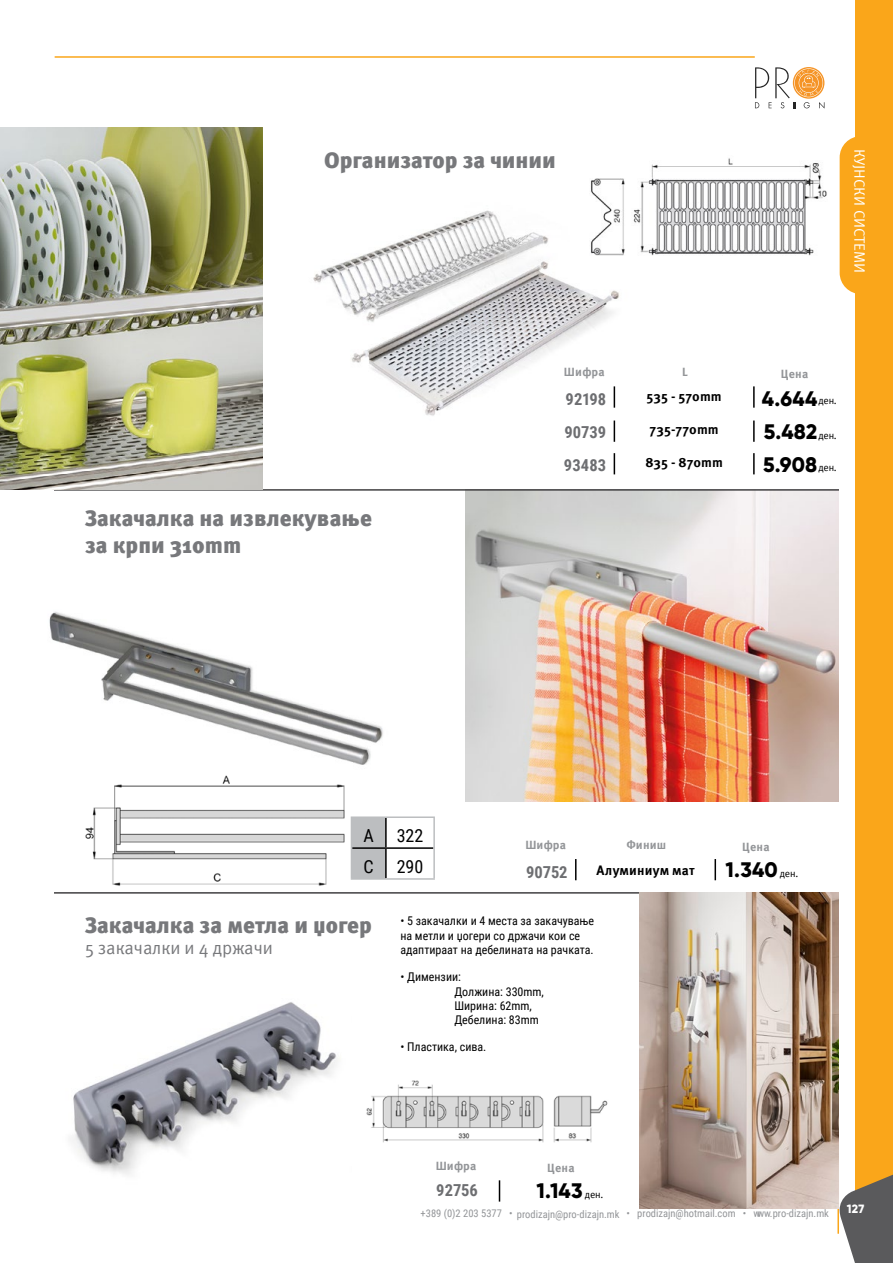
<style>
.page{position:relative;width:893px;height:1263px;background:#fff}
.page>*{position:absolute;margin:0;border:0;box-sizing:border-box;transform-origin:0 0}
.t1{font:900 22.5px/27px "Meta Pro";color:#77787b}
.t2{font:800 21px/33px "Gilroy";letter-spacing:.005em;color:#000;text-align:justify}
.t3{font:18px "Meta Pro";color:#77787b}
.t4{font:18px "Roboto Condensed";color:#000}
.t5{font:700 16.5px/33px "Roboto Condensed";color:#6d6e71;text-align:justify}
.t6{font:15px "Meta Pro";color:#fff}
.t7{font:700 13.5px "Meta Pro";letter-spacing:.005em;color:#000}
.t8{font:12px/14.4px "Roboto Condensed";color:#000}
.t9{font:700 12px "Meta Pro";letter-spacing:.015em;color:#939598}
.t10{font:800 12px "Gilroy";color:#fff}
.t11{font:10.5px "Roboto Condensed";color:#939598}
.t12{font:10.2px "Meta Pro";letter-spacing:-.025em;color:#000}
.s1{font-family:"Meta Pro";font-weight:400;font-size:10.2px}
</style>
<div class="page">
<div style="left:856px;top:0;width:37px;height:1213px;background:#faa61a"></div>
<svg style="left:839px;top:1143px;width:54px;height:120px"></svg>
<hr style="left:837px;top:1139px;width:2px;height:95px;background:#faa61a">
<svg style="left:755px;top:67px;width:69px;height:42px"></svg>
<hr style="left:55px;top:56px;width:700px;height:2px;background:#faa61a">
<img style="left:466px;top:491px;width:373px;height:310px">
<svg style="left:499px;top:1180px;width:1px;height:21px"></svg>
<img style="left:313px;top:210px;width:306px;height:227px">
<hr style="left:54px;top:489px;width:785px;height:2px;background:#414042">
<hr style="left:54px;top:892px;width:785px;height:2px;background:#414042">
<svg style="left:840px;top:136px;width:16px;height:158px"></svg>
<img style="left:0;top:127px;width:262px;height:363px">
<img style="left:589px;top:158px;width:238px;height:99px">
<svg style="left:614px;top:386px;width:1px;height:22px"></svg>
<svg style="left:614px;top:420px;width:1px;height:22px"></svg>
<svg style="left:614px;top:453px;width:1px;height:21px"></svg>
<hr style="left:753px;top:386px;width:2px;height:22px;background:#000">
<hr style="left:753px;top:420px;width:2px;height:22px;background:#000">
<hr style="left:753px;top:453px;width:2px;height:21px;background:#000">
<svg style="left:575px;top:859px;width:1px;height:21px"></svg>
<hr style="left:714px;top:859px;width:2px;height:21px;background:#000">
<img style="left:49px;top:612px;width:334px;height:153px">
<img style="left:85px;top:775px;width:260px;height:111px">
<div style="left:352px;top:818px;width:33px;height:60px;background:#bcbec0"></div>
<hr style="left:385px;top:818px;width:2px;height:29px;background:#000">
<hr style="left:352px;top:847px;width:34px;height:2px;background:#000">
<hr style="left:386px;top:847px;width:47px;height:2px;background:#000">
<hr style="left:385px;top:849px;width:2px;height:29px;background:#000">
<hr style="left:351px;top:816px;width:35px;height:2px;background:#bcbec0">
<hr style="left:351px;top:818px;width:1px;height:30px;background:#bcbec0">
<hr style="left:386px;top:816px;width:49px;height:2px;background:#bcbec0">
<hr style="left:433px;top:818px;width:2px;height:30px;background:#bcbec0">
<hr style="left:351px;top:848px;width:1px;height:30px;background:#bcbec0">
<hr style="left:433px;top:848px;width:2px;height:30px;background:#bcbec0">
<hr style="left:351px;top:878px;width:35px;height:2px;background:#bcbec0">
<hr style="left:386px;top:878px;width:49px;height:2px;background:#bcbec0">
<img style="left:640px;top:892px;width:199px;height:317px">
<img style="left:72px;top:1002px;width:266px;height:173px">
<img style="left:366px;top:1080px;width:242px;height:63px">
<h1 class="t1" style="left:324px;top:146px;width:233px">Организатор за чинии</h1>
<p class="t6" style="left:871px;top:149px;width:126px;rotate:90deg">КУЈНСКИ СИСТЕМИ</p>
<h1 class="t1" style="left:85px;top:504px;width:289px">Закачалка на извлекување за крпи 310mm</h1>
<p class="t9" style="left:564px;top:363px;width:42px">Шифра</p>
<p class="t9" style="left:682px;top:363px;width:7px">L</p>
<p class="t9" style="left:781px;top:365px;width:29px">Цена</p>
<h2 class="t2" style="left:762px;top:382px;width:57px">4.644<br>5.482<br>5.908</h2>
<h3 class="t5" style="left:564px;top:382px;width:44px">92198<br>90739<br>93483</h3>
<p class="t12" style="left:818px;top:393px;width:20px">ден.</p>
<p class="t7" style="left:647px;top:386px;width:77px">535 - 570mm</p>
<p class="t7" style="left:650px;top:419px;width:71px">735-770mm</p>
<p class="t7" style="left:645px;top:452px;width:79px">835 - 870mm</p>
<p class="t12" style="left:818px;top:427px;width:20px">ден.</p>
<p class="t12" style="left:818px;top:460px;width:20px">ден.</p>
<h3 class="t4" style="left:363px;top:823px;width:12px">A</h3>
<h3 class="t4" style="left:397px;top:823px;width:28px">322</h3>
<h3 class="t4" style="left:364px;top:854px;width:12px">C</h3>
<h3 class="t4" style="left:397px;top:854px;width:28px">290</h3>
<p class="t9" style="left:525px;top:835px;width:42px">Шифра</p>
<p class="t9" style="left:626px;top:835px;width:41px">Финиш</p>
<p class="t9" style="left:742px;top:837px;width:29px">Цена</p>
<h3 class="t5" style="left:526px;top:855px;width:43px">90752</h3>
<h2 class="t2" style="left:726px;top:853px;width:74px">1.340 <span class="s1">ден.</span></h2>
<p class="t7" style="left:597px;top:860px;width:100px">Алуминиум мат</p>
<h1 class="t1" style="left:85px;top:910px;width:288px">Закачалка за метла и џогер</h1>
<h3 class="t3" style="left:85px;top:934px;width:189px">5 закачалки и 4 држачи</h3>
<p class="t8" style="left:400px;top:913px;width:195px">• 5 закачалки и 4 места за закачување на метли и џогери со држачи кои се адаптираат на дебелината на рачката.</p>
<p class="t8" style="left:454px;top:969px;width:91px;text-indent:-54px">• Димензии:<br>Должина: 330mm,<br>Ширина: 62mm,<br>Дебелина: 83mm</p>
<p class="t8" style="left:400px;top:1039px;width:88px">• Пластика, сива.</p>
<p class="t9" style="left:436px;top:1157px;width:42px">Шифра</p>
<p class="t9" style="left:547px;top:1159px;width:29px">Цена</p>
<h3 class="t5" style="left:436px;top:1173px;width:43px">92756</h3>
<h2 class="t2" style="left:537px;top:1174px;width:68px">1.143 <span class="s1">ден.</span></h2>
<p class="t11" style="left:421px;top:1206px;width:410px">+389 (0)2 203 5377 • prodizajn@pro-dizajn.mk • prodizajn@hotmail.com • www.pro-dizajn.mk</p>
<p class="t10" style="left:847px;top:1201px;width:19px">127</p>
</div>
